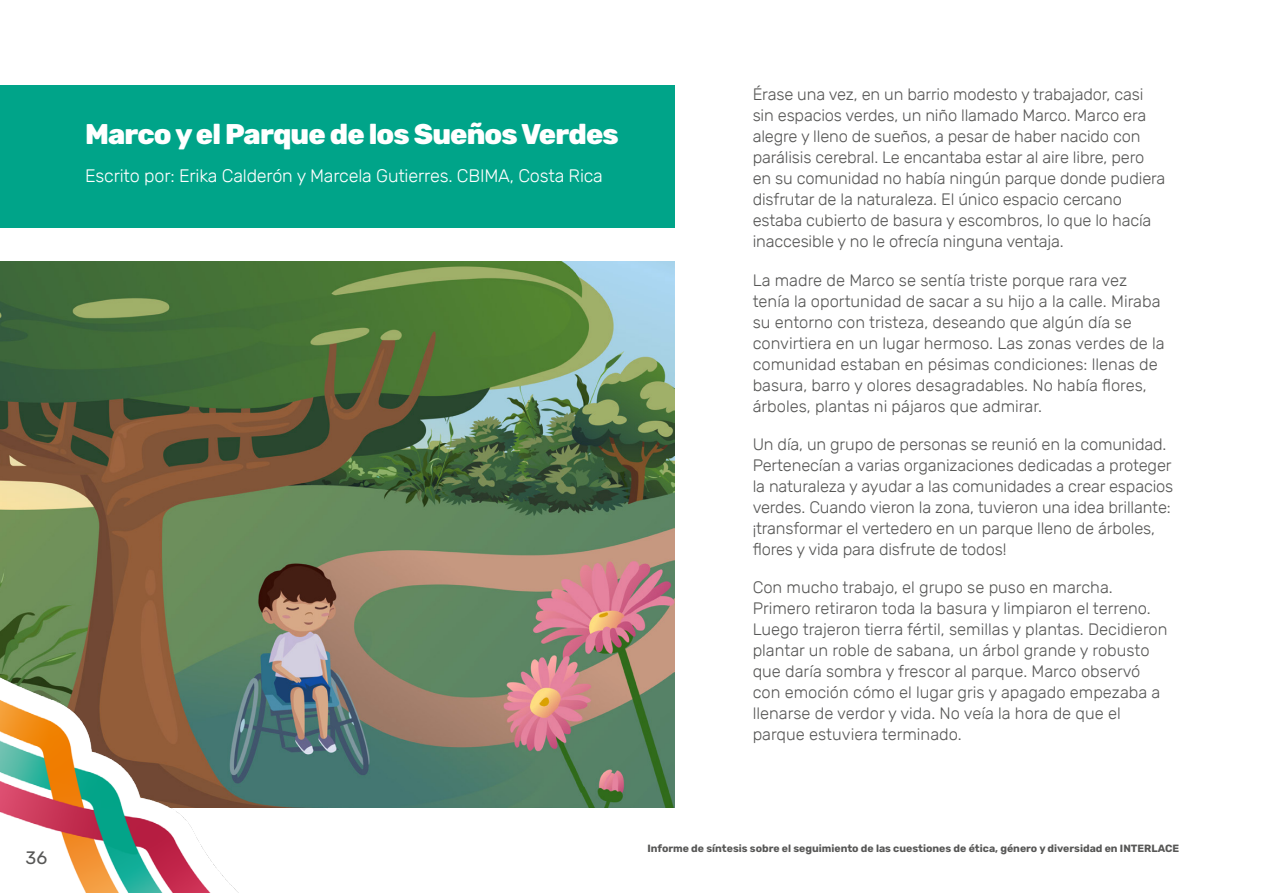
<style>
.page{position:relative;width:1263px;height:893px;background:#fff}
.page>*{position:absolute;margin:0;border:0;box-sizing:border-box;transform-origin:0 0}
.t1{font:800 28.5px "Rubik";letter-spacing:-.03em;color:#fff}
.t2{font:300 18px "Rubik";letter-spacing:-.01em;color:#fff}
.t3{font:18px "Rubik";color:#575756}
.t4{font:300 16.5px/21px "Rubik";letter-spacing:-.01em;color:#575756}
.t5{font:700 10.5px "Rubik";color:#575756}
</style>
<div class="page">
<img style="left:0;top:261px;width:674px;height:547px">
<img style="left:0;top:631px;width:302px;height:262px">
<div style="left:0;top:85px;width:674px;height:142px;background:#00a489"></div>
<p class="t1" style="left:85px;top:117px;width:535px">Marco y el Parque de los Sueños Verdes</p>
<p class="t2" style="left:85px;top:166px;width:519px">Escrito por: Erika Calderón y Marcela Gutierres. CBIMA, Costa Rica</p>
<p class="t4" style="left:753px;top:85px;width:414px">Érase una vez, en un barrio modesto y trabajador, casi sin espacios verdes, un niño llamado Marco. Marco era alegre y lleno de sueños, a pesar de haber nacido con parálisis cerebral. Le encantaba estar al aire libre, pero en su comunidad no había ningún parque donde pudiera disfrutar de la naturaleza. El único espacio cercano estaba cubierto de basura y escombros, lo que lo hacía inaccesible y no le ofrecía ninguna ventaja.</p>
<p class="t4" style="left:753px;top:270px;width:414px">La madre de Marco se sentía triste porque rara vez tenía la oportunidad de sacar a su hijo a la calle. Miraba su entorno con tristeza, deseando que algún día se convirtiera en un lugar hermoso. Las zonas verdes de la comunidad estaban en pésimas condiciones: llenas de basura, barro y olores desagradables. No había flores, árboles, plantas ni pájaros que admirar.</p>
<p class="t4" style="left:753px;top:434px;width:422px">Un día, un grupo de personas se reunió en la comunidad.<br>Pertenecían a varias organizaciones dedicadas a proteger la naturaleza y ayudar a las comunidades a crear espacios verdes. Cuando vieron la zona, tuvieron una idea brillante: ¡transformar el vertedero en un parque lleno de árboles, flores y vida para disfrute de todos!</p>
<p class="t4" style="left:753px;top:577px;width:416px">Con mucho trabajo, el grupo se puso en marcha.<br>Primero retiraron toda la basura y limpiaron el terreno.<br>Luego trajeron tierra fértil, semillas y plantas. Decidieron plantar un roble de sabana, un árbol grande y robusto que daría sombra y frescor al parque. Marco observó con emoción cómo el lugar gris y apagado empezaba a llenarse de verdor y vida. No veía la hora de que el parque estuviera terminado.</p>
<p class="t3" style="left:26px;top:847px;width:23px">36</p>
<p class="t5" style="left:647px;top:842px;width:533px">Informe de síntesis sobre el seguimiento de las cuestiones de ética, género y diversidad en INTERLACE</p>
</div>
